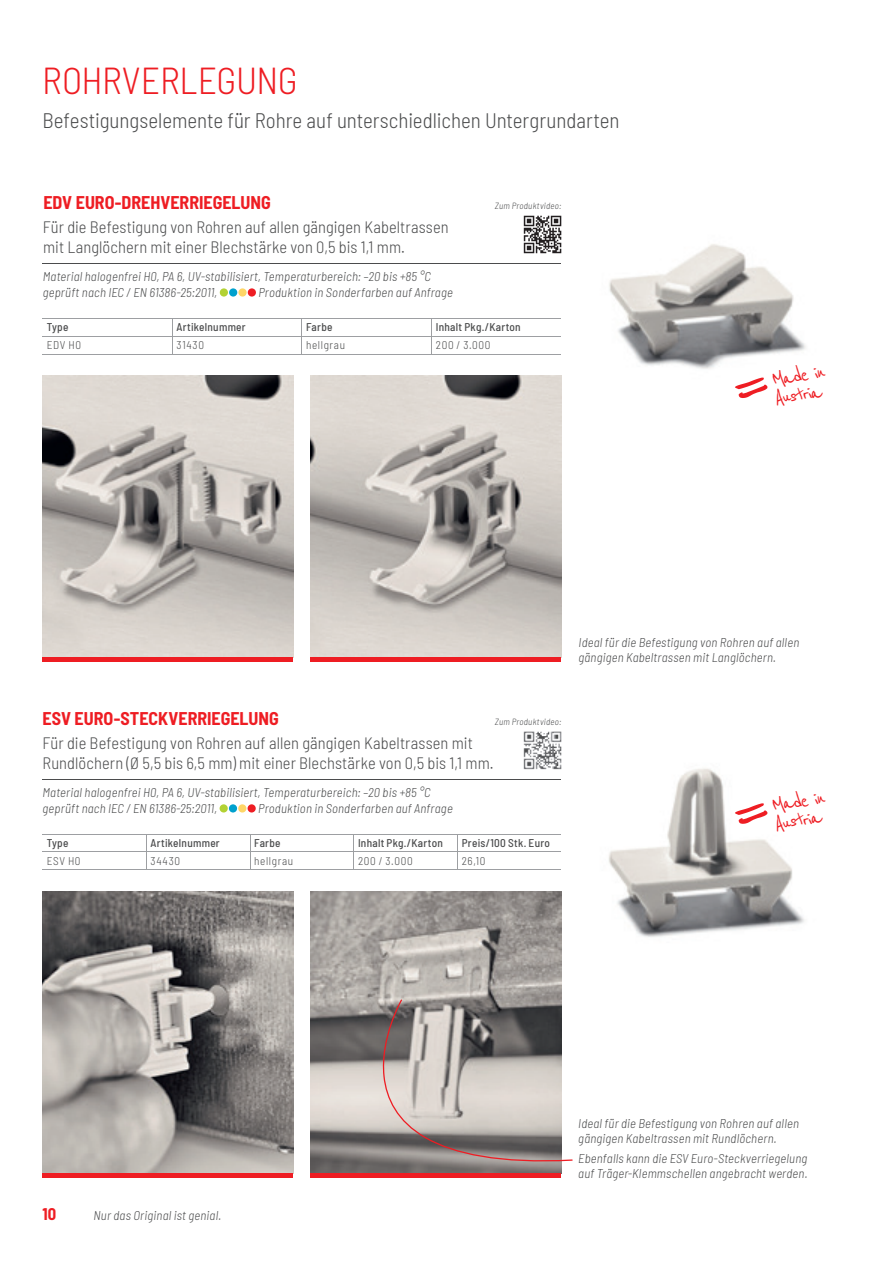
<style>
.page{position:relative;width:893px;height:1263px;background:#fff}
.page>*{position:absolute;margin:0;border:0;box-sizing:border-box;transform-origin:0 0}
.t1{font:300 semi-condensed 37.5px "Barlow";letter-spacing:-.01em;color:#ee1d23}
.t2{font:24.3px/18.9px "Reenie Beanie";color:#ee1d23}
.t3{font:300 semi-condensed 21px "Barlow";color:#4b4c4d}
.t4{font:700 semi-condensed 18px "Barlow";color:#ee1d23}
.t5{font:300 semi-condensed 16.5px/19.8px "Barlow";letter-spacing:.005em;color:#4b4c4d}
.t6{font:700 semi-condensed 16.5px "Barlow";color:#ee1d23}
.t7{font:italic 300 semi-condensed 12.75px/15.3px "Barlow";letter-spacing:.015em;color:#4b4c4d}
.t8{font:500 semi-condensed 11.25px "Barlow";letter-spacing:.025em;color:#4b4c4d}
.t9{font:300 semi-condensed 11.25px "Barlow";letter-spacing:.055em;color:#4b4c4d}
.t10{font:italic 300 semi-condensed 9px "Barlow";letter-spacing:.03em;color:#4b4c4d}
</style>
<div class="page">
<hr style="left:43px;top:834px;width:103px;height:1px;background:#9d9fa2">
<hr style="left:146px;top:834px;width:104px;height:1px;background:#9d9fa2">
<hr style="left:250px;top:834px;width:104px;height:1px;background:#9d9fa2">
<hr style="left:354px;top:834px;width:104px;height:1px;background:#9d9fa2">
<hr style="left:458px;top:834px;width:103px;height:1px;background:#9d9fa2">
<hr style="left:43px;top:852px;width:103px;height:1px;background:#9d9fa2">
<hr style="left:146px;top:852px;width:104px;height:1px;background:#9d9fa2">
<svg style="left:146px;top:835px;width:1px;height:35px"></svg>
<hr style="left:250px;top:852px;width:104px;height:1px;background:#9d9fa2">
<svg style="left:250px;top:835px;width:1px;height:35px"></svg>
<hr style="left:354px;top:852px;width:104px;height:1px;background:#9d9fa2">
<hr style="left:458px;top:852px;width:103px;height:1px;background:#9d9fa2">
<svg style="left:457px;top:835px;width:1px;height:35px"></svg>
<hr style="left:43px;top:870px;width:103px;height:1px;background:#9d9fa2">
<hr style="left:146px;top:870px;width:104px;height:1px;background:#9d9fa2">
<hr style="left:250px;top:870px;width:104px;height:1px;background:#9d9fa2">
<hr style="left:354px;top:870px;width:104px;height:1px;background:#9d9fa2">
<hr style="left:458px;top:870px;width:103px;height:1px;background:#9d9fa2">
<img style="left:609px;top:244px;width:197px;height:145px">
<svg style="left:734px;top:377px;width:33px;height:21px"></svg>
<img style="left:43px;top:891px;width:250px;height:283px">
<img style="left:310px;top:892px;width:251px;height:282px">
<hr style="left:43px;top:779px;width:518px;height:1px;background:#4b4c4d">
<div style="left:220px;top:804px;width:8px;height:8px;background:#b3d234;border-radius:50%"></div>
<div style="left:229px;top:804px;width:8px;height:8px;background:#00a1ce;border-radius:50%"></div>
<div style="left:238px;top:804px;width:8px;height:8px;background:#fed667;border-radius:50%"></div>
<div style="left:248px;top:804px;width:8px;height:8px;background:#ee1d23;border-radius:50%"></div>
<img style="left:609px;top:768px;width:196px;height:169px">
<svg style="left:734px;top:803px;width:33px;height:21px"></svg>
<hr style="left:43px;top:1174px;width:250px;height:4px;background:#ee1d23">
<hr style="left:310px;top:1174px;width:251px;height:4px;background:#ee1d23">
<svg style="left:379px;top:999px;width:194px;height:165px"></svg>
<hr style="left:43px;top:263px;width:518px;height:1px;background:#4b4c4d">
<div style="left:220px;top:288px;width:8px;height:9px;background:#b3d234;border-radius:50%"></div>
<div style="left:229px;top:288px;width:8px;height:9px;background:#00a1ce;border-radius:50%"></div>
<div style="left:238px;top:288px;width:9px;height:9px;background:#fed667;border-radius:50%"></div>
<div style="left:248px;top:288px;width:8px;height:9px;background:#ee1d23;border-radius:50%"></div>
<img style="left:43px;top:376px;width:250px;height:282px">
<img style="left:310px;top:376px;width:251px;height:282px">
<hr style="left:43px;top:658px;width:250px;height:4px;background:#ee1d23">
<hr style="left:310px;top:658px;width:251px;height:4px;background:#ee1d23">
<hr style="left:43px;top:318px;width:129px;height:1px;background:#9d9fa2">
<hr style="left:172px;top:318px;width:130px;height:1px;background:#9d9fa2">
<hr style="left:302px;top:318px;width:130px;height:1px;background:#9d9fa2">
<hr style="left:432px;top:318px;width:129px;height:1px;background:#9d9fa2">
<svg style="left:43px;top:319px;width:518px;height:35px"></svg>
<hr style="left:43px;top:354px;width:129px;height:1px;background:#9d9fa2">
<hr style="left:172px;top:354px;width:130px;height:1px;background:#9d9fa2">
<hr style="left:302px;top:354px;width:130px;height:1px;background:#9d9fa2">
<hr style="left:432px;top:354px;width:129px;height:1px;background:#9d9fa2">
<svg style="left:524px;top:216px;width:37px;height:37px"></svg>
<img style="left:524px;top:732px;width:37px;height:37px">
<h1 class="t1" style="left:42px;top:53px;width:257px">ROHRVERLEGUNG</h1>
<h3 class="t3" style="left:42px;top:105px;width:579px">Befestigungselemente für Rohre auf unterschiedlichen Untergrundarten</h3>
<h3 class="t4" style="left:43px;top:190px;width:229px">EDV EURO-DREHVERRIEGELUNG</h3>
<p class="t5" style="left:43px;top:216px;width:407px">Für die Befestigung von Rohren auf allen gängigen Kabeltrassen mit Langlö chern mit einer Blechstärke von 0,5 bis 1,1 mm.</p>
<p class="t7" style="left:43px;top:268px;width:390px">Material halogenfrei H0, PA 6, UV-stabilisiert, Temperaturbereich: –20 bis +85 °C geprüft nach IEC / EN 61386-25:2011,</p>
<p class="t7" style="left:258px;top:283px;width:196px">Produktion in Sonderfarben auf Anfrage</p>
<p class="t10" style="left:495px;top:200px;width:68px">Zum Produktvideo:</p>
<p class="t8" style="left:47px;top:319px;width:23px">Type</p>
<p class="t8" style="left:176px;top:319px;width:71px">Artikelnummer</p>
<p class="t8" style="left:306px;top:319px;width:28px">Farbe</p>
<p class="t8" style="left:436px;top:319px;width:86px">Inhalt Pkg./Karton</p>
<p class="t9" style="left:47px;top:337px;width:36px">EDV H0</p>
<p class="t9" style="left:176px;top:337px;width:29px">31430</p>
<p class="t9" style="left:306px;top:337px;width:40px">hellgrau</p>
<p class="t9" style="left:436px;top:337px;width:56px">200 / 3.000</p>
<h2 class="t2" style="left:771px;top:370px;width:56px;rotate:-8deg">Made in<br>Austria</h2>
<p class="t7" style="left:578px;top:633px;width:222px">Ideal für die Befestigung von Rohren auf allen gängigen Kabel trassen mit Langlöchern.</p>
<h3 class="t4" style="left:43px;top:706px;width:238px">ESV EURO-STECKVERRIEGELUNG</h3>
<p class="t5" style="left:43px;top:732px;width:453px">Für die Befestigung von Rohren auf allen gängigen Kabeltrassen mit<br>Rundlöchern (Ø 5,5 bis 6,5 mm) mit einer Blechstärke von 0,5 bis 1,1 mm.</p>
<p class="t7" style="left:43px;top:784px;width:390px">Material halogenfrei H0, PA 6, UV-stabilisiert, Temperaturbereich: –20 bis +85 °C geprüft nach IEC / EN 61386-25:2011,</p>
<p class="t10" style="left:495px;top:715px;width:68px">Zum Produktvideo:</p>
<p class="t7" style="left:258px;top:799px;width:196px">Produktion in Sonderfarben auf Anfrage</p>
<p class="t8" style="left:47px;top:835px;width:23px">Type</p>
<p class="t8" style="left:151px;top:835px;width:71px">Artikelnummer</p>
<p class="t8" style="left:254px;top:835px;width:28px">Farbe</p>
<p class="t8" style="left:358px;top:835px;width:86px">Inhalt Pkg./Karton</p>
<p class="t8" style="left:462px;top:835px;width:90px">Preis/100 Stk. Euro</p>
<p class="t9" style="left:47px;top:853px;width:35px">ESV H0</p>
<p class="t9" style="left:151px;top:853px;width:31px">34430</p>
<p class="t9" style="left:254px;top:853px;width:40px">hellgrau</p>
<p class="t9" style="left:358px;top:853px;width:56px">200 / 3.000</p>
<p class="t9" style="left:462px;top:853px;width:25px">26,10</p>
<h2 class="t2" style="left:771px;top:796px;width:56px;rotate:-8deg">Made in<br>Austria</h2>
<p class="t6" style="left:43px;top:1202px;width:15px">10</p>
<p class="t7" style="left:94px;top:1207px;width:129px">Nur das Original ist genial.</p>
<p class="t7" style="left:578px;top:1114px;width:222px">Ideal für die Befestigung von Rohren auf allen gängigen Kabel trassen mit Rundlöchern.</p>
<p class="t7" style="left:578px;top:1149px;width:231px">Ebenfalls kann die ESV Euro-Steckverriegelung auf Träger-Klemmschellen angebracht werden.</p>
</div>
